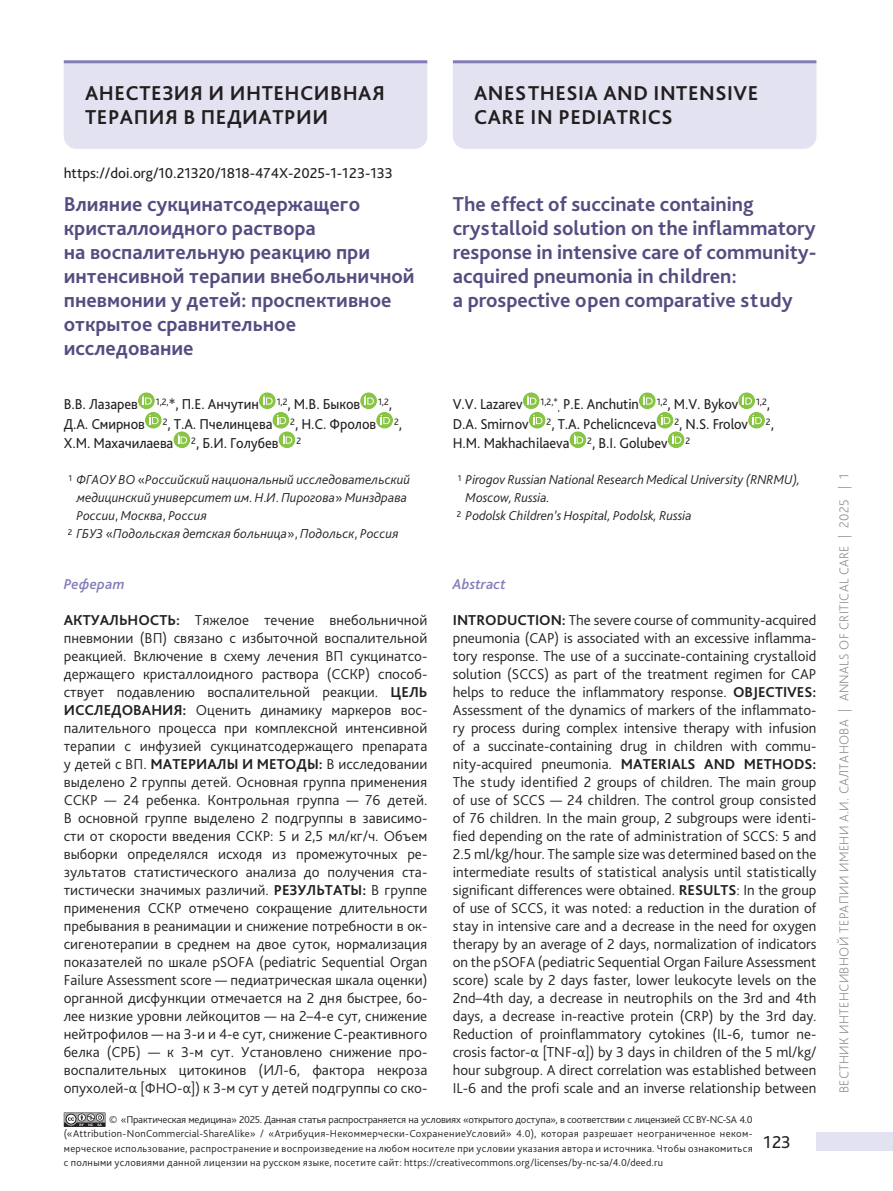
<style>
.page{position:relative;width:893px;height:1191px;background:#fff}
.page>*{position:absolute;margin:0;border:0;box-sizing:border-box;transform-origin:0 0}
.t1{font:700 21px/24px "Bliss Pro";color:#544d81}
.t2{font:700 21px/24px "Bliss Pro";letter-spacing:.025em;color:#231f20}
.t3{font:18px "Bliss Pro";color:#231f20}
.t4{font:300 15px/18px "Bliss Pro";color:#231f20;text-align:justify}
.t5{font:15px/19.5px "Bliss Pro";letter-spacing:-.005em;color:#231f20;scale:.95 1}
.t6{font:15px "Bliss Pro";letter-spacing:-.005em;color:#231f20}
.t7{font:italic 500 15px "Bliss Pro";letter-spacing:.01em;color:#817cb8}
.t8{font:italic 300 13.5px "Bliss Pro";color:#231f20}
.t9{font:200 13.5px "Bliss Pro";letter-spacing:.025em;color:#808285}
.t10{font:300 10.5px/14.5px "Bliss Pro";letter-spacing:.02em;color:#231f20;text-align:justify}
.s1{font-style:normal}
.s2{font-weight:700}
</style>
<div class="page">
<div style="left:816px;top:1132px;width:77px;height:18px;background:#e3e2f1"></div>
<div style="left:64px;top:63px;width:363px;height:86px;background:#e3e2f1"></div>
<div style="left:453px;top:63px;width:363px;height:86px;background:#e3e2f1"></div>
<hr style="left:64px;top:60px;width:363px;height:3px;background:#817cb8">
<hr style="left:453px;top:60px;width:363px;height:3px;background:#817cb8">
<svg style="left:138px;top:392px;width:24px;height:37px"></svg>
<svg style="left:360px;top:392px;width:33px;height:37px"></svg>
<svg style="left:173px;top:431px;width:17px;height:17px"></svg>
<svg style="left:259px;top:392px;width:36px;height:56px"></svg>
<svg style="left:523px;top:392px;width:23px;height:37px"></svg>
<svg style="left:738px;top:392px;width:27px;height:37px"></svg>
<svg style="left:569px;top:431px;width:17px;height:17px"></svg>
<svg style="left:639px;top:392px;width:46px;height:56px"></svg>
<svg style="left:64px;top:1112px;width:41px;height:14px"></svg>
<h1 class="t2" style="left:85px;top:80px;width:301px">АНЕСТЕЗИЯ И ИНТЕНСИВНАЯ<br>ТЕРАПИЯ В ПЕДИАТРИИ</h1>
<p class="t6" style="left:64px;top:164px;width:331px">https://doi.org/10.21320/1818-474X-2025-1‑123-133</p>
<h1 class="t1" style="left:64px;top:192px;width:352px">Влияние сукцинатсодержащего кристаллоидного раствора<br>на воспалительную реакцию при интенсивной терапии внебольничной пневмонии у детей: проспективное открытое сравнительное исследование</h1>
<p class="t5" style="left:64px;top:394px;width:358px">В.В. Лазарев <sup>1,2,</sup>*, П.Е. Анчутин <sup>1,2</sup>, М.В. Быков <sup>1,2</sup>,<br>Д.А. Смирнов <sup>2</sup>, Т.А. Пчелинцева <sup>2</sup>, Н.С. Фролов <sup>2</sup>,<br>Х.М. Махачилаева <sup>2</sup>, Б.И. Голубев <sup>2</sup></p>
<p class="t8" style="left:69px;top:471px;width:343px"><sup>1</sup> ФГАОУ ВО <span class="s1">«</span>Российский национальный исследовательский</p>
<p class="t8" style="left:77px;top:489px;width:332px">медицинский университет им<span class="s1">.</span> Н<span class="s1">.</span>И<span class="s1">.</span> Пирогова<span class="s1">»</span> Минздрава</p>
<p class="t8" style="left:77px;top:507px;width:132px">России<span class="s1">,</span> Москва<span class="s1">,</span> Россия</p>
<p class="t8" style="left:68px;top:525px;width:332px"><sup>2</sup> ГБУЗ <span class="s1">«</span>Подольская детская больница<span class="s1">»,</span> Подольск<span class="s1">,</span> Россия</p>
<p class="t7" style="left:64px;top:575px;width:62px">Реферат</p>
<p class="t4" style="left:64px;top:611px;width:365px"><span class="s2">АКТУАЛЬНОСТЬ:</span> Тяжелое течение внебольничной пневмонии (ВП) связано с избыточной воспалительной реакцией. Включение в схему лечения ВП сукцинатсо‑ держащего кристаллоидного раствора (ССКР) способ‑ ствует подавлению воспалительной реакции. <span class="s2">ЦЕЛЬ ИССЛЕДОВАНИЯ:</span> Оценить динамику маркеров вос‑ палительного процесса при комплексной интенсивной терапии с инфузией сукцинатсодержащего препарата у детей с ВП. <span class="s2">МАТЕРИАЛЫ И МЕТОДЫ:</span> В исследовании выделено 2 группы детей. Основная группа применения ССКР — 24 ребенка. Контрольная группа — 76 детей.<br>В основной группе выделено 2 подгруппы в зависимо‑ сти от скорости введения ССКР: 5 и 2,5 мл/кг/ч. Объем выборки определялся исходя из промежуточных ре‑ зультатов статистического анализа до получения ста‑ тистически значимых различий. <span class="s2">РЕЗУЛЬТАТЫ:</span> В группе применения ССКР отмечено сокращение длительности пребывания в реанимации и снижение потребности в ок‑ сигенотерапии в среднем на двое суток, нормализация показателей по шкале pSOFA (pediatric Sequential Organ Failure Assessment score — педиатрическая шкала оценки) органной дисфункции отмечается на 2 дня быстрее, бо‑ лее низкие уровни лейкоцитов — на 2–4‑е сут, снижение нейтрофилов — на 3‑и и 4‑е сут, снижение С-реактивного белка (СРБ) — к 3‑м сут. Установлено снижение про‑ воспалительных цитокинов (ИЛ-6, фактора некроза опухолей-α [ФНО-α]) к 3‑м сут у детей подгруппы со ско‑</p>
<h1 class="t2" style="left:474px;top:80px;width:286px">ANESTHESIA AND INTENSIVE<br>CARE IN PEDIATRICS</h1>
<h1 class="t1" style="left:453px;top:192px;width:365px">The effect of succinate containing crystalloid solution on the inflammatory response in intensive care of community&shy;acquired pneumonia in children:<br>a prospective open comparative study</h1>
<p class="t5" style="left:453px;top:394px;width:340px">V.V. Lazarev <sup>1,2,*</sup><sub>,</sub> P.E. Anchutin <sup>1,2</sup>, M.V. Bykov <sup>1,2</sup>,<br>D.A. Smirnov <sup>2</sup>, T.A. Pchelicnceva <sup>2</sup>, N.S. Frolov <sup>2</sup>,<br>H.M. Makhachilaeva <sup>2</sup>, B.I. Golubev <sup>2</sup></p>
<p class="t8" style="left:458px;top:471px;width:344px"><sup>1</sup> Pirogov Russian National Research Medical University (RNRMU),</p>
<p class="t8" style="left:466px;top:489px;width:86px">Moscow, Russia.</p>
<p class="t8" style="left:457px;top:507px;width:236px"><sup>2</sup> Podolsk Children’s Hospital, Podolsk, Russia</p>
<p class="t7" style="left:453px;top:575px;width:54px">Abstract</p>
<p class="t4" style="left:453px;top:611px;width:365px"><span class="s2">INTRODUCTION:</span> The severe course of community-acquired pneumonia (CAP) is associated with an excessive inflamma‑ tory response. The use of a succinate-containing crystalloid solution (SCCS) as part of the treatment regimen for CAP helps to reduce the inflammatory response. <span class="s2">OBJECTIVES:<br></span>Assessment of the dynamics of markers of the inflammato‑ ry process during complex intensive therapy with infusion of a succinate-containing drug in children with commu‑ nity-acquired pneumonia. <span class="s2">MATERIALS AND METHODS:<br></span>The study identified 2 groups of children. The main group of use of SCCS — 24 children. The control group consisted of 76 children. In the main group, 2 subgroups were identi‑ fied depending on the rate of administration of SCCS: 5 and 2.5 ml/kg/hour. The sample size was determined based on the intermediate results of statistical analysis until statistically significant differences were obtained. <span class="s2">RESULTS</span>: In the group of use of SCCS, it was noted: a reduction in the duration of stay in intensive care and a decrease in the need for oxygen therapy by an average of 2 days, normalization of indicators on the pSOFA (pediatric Sequential Organ Failure Assessment score) scale by 2 days faster, lower leukocyte levels on the 2nd–4th day, a decrease in neutrophils on the 3rd and 4th days, a decrease in-reactive protein (CRP) by the 3rd day.<br>Reduction of proinflammatory cytokines (IL-6, tumor ne‑ crosis factor-α [TNF-α]) by 3 days in children of the 5 ml/kg/ hour subgroup. A direct correlation was established between IL-6 and the profi scale and an inverse relationship between</p>
<p class="t10" style="left:64px;top:1111px;width:690px;text-indent:46px">© «Практическая медицина» 2025. Данная статья распространяется на условиях «открытого доступа», в соответствии с лицензией CCBY-NC-SA 4.0 («Attribution--NonCommercial--ShareAlike» / «Атрибуция--Некоммерчески--СохранениеУсловий» 4.0), которая разрешает неограниченное неком&shy;мерческое использование, распространение и воспроизведение на любом носителе при условии указания автора и источника. Чтобы ознакомиться с полными условиями данной лицензии на русском языке, посетите сайт: https://creativecommons.org/licenses/by-nc-sa/4.0/deed.ru</p>
<p class="t3" style="left:763px;top:1131px;width:29px">123</p>
<p class="t9" style="left:836px;top:1093px;width:621px;rotate:-90deg">ВЕСТНИК ИНТЕНСИВНОЙ ТЕРАПИИ ИМЕНИ А.И. САЛТАНОВА | ANNALS OF CRITICAL CARE | 2025 | 1</p>
</div>
